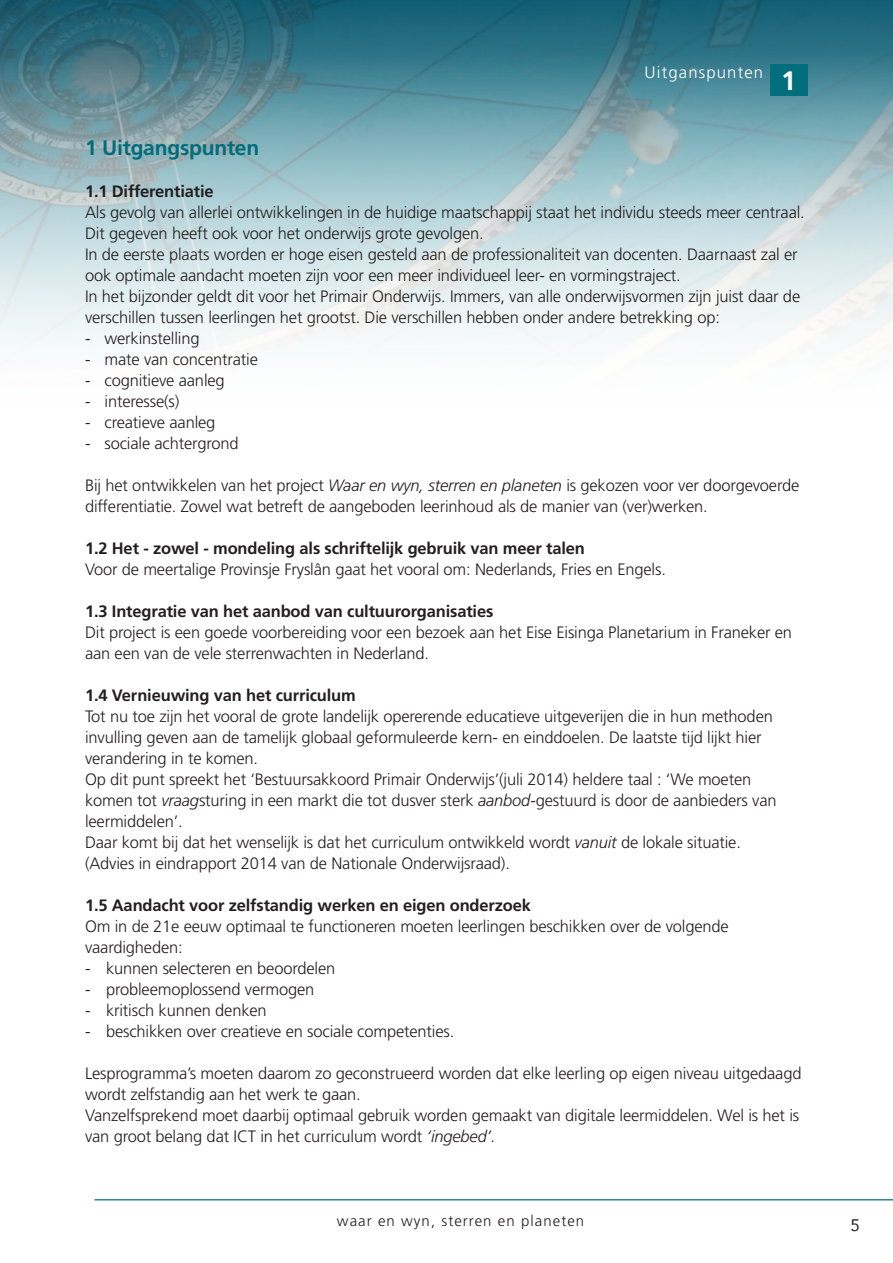
<style>
.page{position:relative;width:893px;height:1263px;background:#fff}
.page>*{position:absolute;margin:0;border:0;box-sizing:border-box;transform-origin:0 0}
.kop{font:700 26.7px "Frutiger";color:#fff}
.kop-2{font:700 21px "Frutiger";letter-spacing:-.01em;color:#006e7b}
.plat{font:300 16.65px "Frutiger";letter-spacing:.07em;color:#fff}
.t1{font:16.65px "Avenir";color:#231f20}
.plat-2{font:300 16.5px/21px "Frutiger";letter-spacing:-.01em;color:#231f20}
.plat_vet{font:700 16.5px "Frutiger";letter-spacing:-.01em;color:#231f20}
.t2{font:300 15px "Frutiger";letter-spacing:.07em;color:#231f20}
.s1{font-style:italic}
</style>
<div class="page">
<img style="left:0;top:0;width:893px;height:56px">
<svg style="left:0;top:56px;width:893px;height:289px;background:#aac7cd"></svg>
<hr style="left:94px;top:1199px;width:799px;height:1px;background:#006e7b">
<div style="left:770px;top:64px;width:38px;height:32px;background:#006e7b"></div>
<p class="plat" style="left:644px;top:63px;width:120px">Uitganspunten</p>
<p class="kop" style="left:781px;top:65px;width:16px">1</p>
<p class="kop-2" style="left:85px;top:135px;width:176px">1 Uitgangspunten</p>
<p class="plat_vet" style="left:85px;top:182px;width:130px">1.1 Differentiatie</p>
<p class="plat-2" style="left:85px;top:202px;width:721px">Als gevolg van allerlei ontwikkelingen in de huidige maatschappij staat het individu steeds meer centraal.<br>Dit gegeven heeft ook voor het onderwijs grote gevolgen.</p>
<p class="plat-2" style="left:85px;top:244px;width:714px">In de eerste plaats worden er hoge eisen gesteld aan de professionaliteit van docenten. Daarnaast zal er ook optimale aandacht moeten zijn voor een meer individueel leer- en vormingstraject.</p>
<p class="plat-2" style="left:85px;top:286px;width:717px">In het bijzonder geldt dit voor het Primair Onderwijs. Immers, van alle onderwijsvormen zijn juist daar de verschillen tussen leerlingen het grootst. Die verschillen hebben onder andere betrekking op:</p>
<p class="plat-2" style="left:85px;top:328px;width:116px">- werkinstelling</p>
<p class="plat-2" style="left:85px;top:349px;width:174px">- mate van concentratie</p>
<p class="plat-2" style="left:85px;top:370px;width:141px">- cognitieve aanleg</p>
<p class="plat-2" style="left:85px;top:391px;width:96px">- interesse(s)</p>
<p class="plat-2" style="left:85px;top:412px;width:132px">- creatieve aanleg</p>
<p class="plat-2" style="left:85px;top:433px;width:155px">- sociale achtergrond</p>
<p class="plat-2" style="left:85px;top:475px;width:716px">Bij het ontwikkelen van het project <span class="s1">Waar en wyn, sterren en planeten</span> is gekozen voor ver doorgevoerde differentiatie. Zowel wat betreft de aangeboden leerinhoud als de manier van (ver)werken.</p>
<p class="plat_vet" style="left:85px;top:539px;width:501px">1.2 Het - zowel - mondeling als schriftelijk gebruik van meer talen</p>
<p class="plat-2" style="left:85px;top:559px;width:582px">Voor de meertalige Provinsje Fryslân gaat het vooral om: Nederlands, Fries en Engels.</p>
<p class="plat_vet" style="left:85px;top:602px;width:410px">1.3 Integratie van het aanbod van cultuurorganisaties</p>
<p class="plat-2" style="left:85px;top:622px;width:709px">Dit project is een goede voorbereiding voor een bezoek aan het Eise Eisinga Planetarium in Franeker en aan een van de vele sterrenwachten in Nederland.</p>
<p class="plat_vet" style="left:85px;top:686px;width:272px">1.4 Vernieuwing van het curriculum</p>
<p class="plat-2" style="left:85px;top:706px;width:689px">Tot nu toe zijn het vooral de grote landelijk opererende educatieve uitgeverijen die in hun methoden invulling geven aan de tamelijk globaal geformuleerde kern- en einddoelen. De laatste tijd lijkt hier verandering in te komen.</p>
<p class="plat-2" style="left:85px;top:769px;width:693px">Op dit punt spreekt het ‘Bestuursakkoord Primair Onderwijs’(juli 2014) heldere taal : ‘We moeten komen tot <span class="s1">vraag</span>sturing in een markt die tot dusver sterk <span class="s1">aanbod</span>-gestuurd is door de aanbieders van leermiddelen’.</p>
<p class="plat-2" style="left:85px;top:832px;width:657px">Daar komt bij dat het wenselijk is dat het curriculum ontwikkeld wordt <span class="s1">vanuit</span> de lokale situatie. (Advies in eindrapport 2014 van de Nationale Onderwijsraad).</p>
<p class="plat_vet" style="left:85px;top:896px;width:447px">1.5 Aandacht voor zelfstandig werken en eigen onderzoek</p>
<p class="plat-2" style="left:85px;top:916px;width:645px">Om in de 21e eeuw optimaal te functioneren moeten leerlingen beschikken over de volgende vaardigheden:</p>
<p class="plat-2" style="left:85px;top:958px;width:252px">- kunnen selecteren en beoordelen</p>
<p class="plat-2" style="left:85px;top:979px;width:231px">- probleemoplossend vermogen</p>
<p class="plat-2" style="left:85px;top:1000px;width:183px">- kritisch kunnen denken</p>
<p class="plat-2" style="left:85px;top:1021px;width:371px">- beschikken over creatieve en sociale competenties.</p>
<p class="plat-2" style="left:85px;top:1063px;width:718px">Lesprogramma’s moeten daarom zo geconstrueerd worden dat elke leerling op eigen niveau uitgedaagd wordt zelfstandig aan het werk te gaan.</p>
<p class="plat-2" style="left:85px;top:1105px;width:716px">Vanzelfsprekend moet daarbij optimaal gebruik worden gemaakt van digitale leermiddelen. Wel is het is van groot belang dat ICT in het curriculum wordt <span class="s1">‘ingebed’.</span></p>
<p class="t2" style="left:337px;top:1212px;width:249px">waar en wyn, sterren en planeten</p>
<p class="t1" style="left:850px;top:1211px;width:11px">5</p>
</div>
